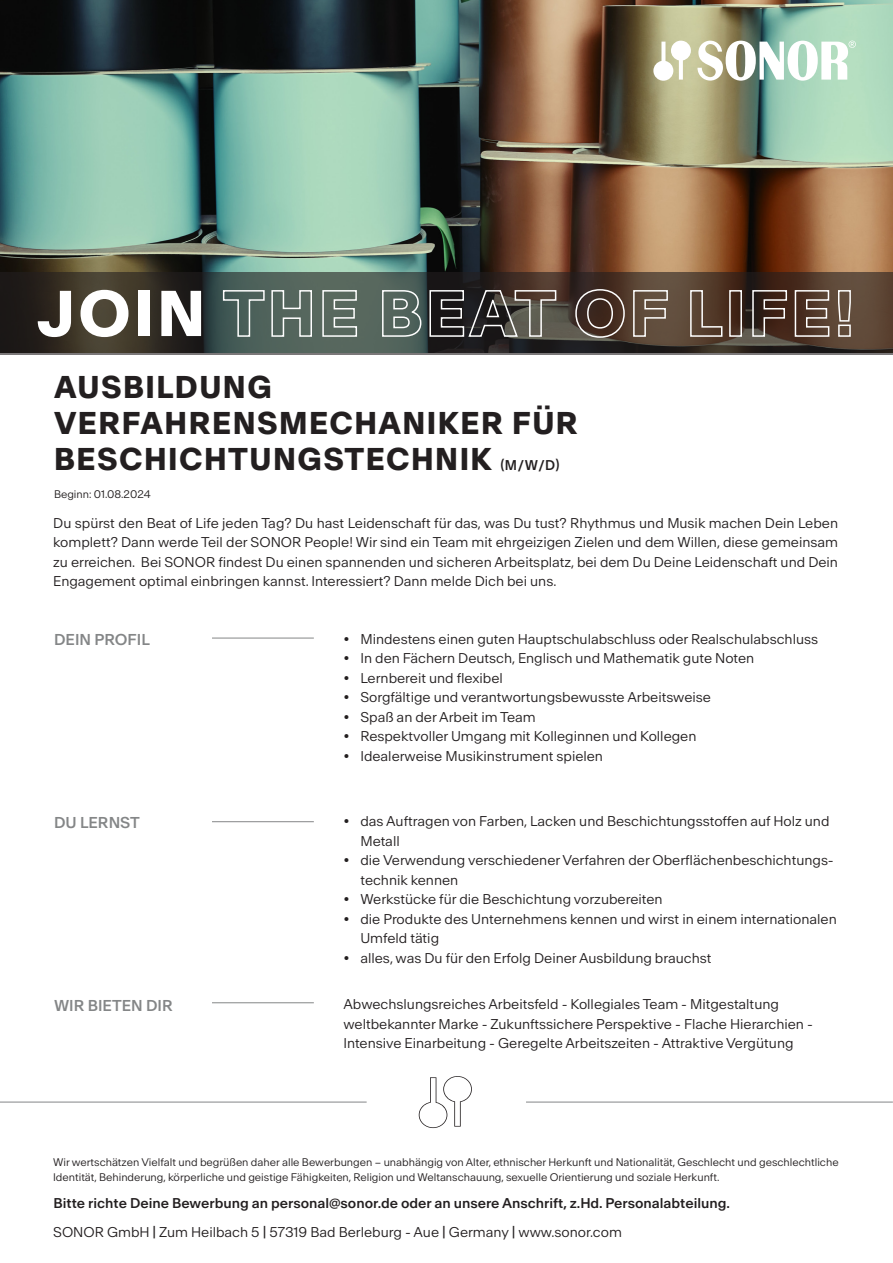
<style>
.page{position:relative;width:893px;height:1263px;background:#fff}
.page>*{position:absolute;margin:0;border:0;box-sizing:border-box;transform-origin:0 0}
.t1{font:700 61.5px "Sonor";letter-spacing:.05em;color:#fff}
.t2{font:700 30px/36px "Sonor";letter-spacing:.05em;color:#231f20}
.t3{font:500 15px "Sonor";color:#848687}
.t4{font:300 13.5px/19.5px "Sonor";color:#231f20}
.t5{font:500 13.5px "Sonor";color:#231f20}
.t6{font:300 10.5px/15px "Sonor";color:#231f20}
.s1{font-weight:400}
</style>
<div class="page">
<hr style="left:212px;top:1002px;width:102px;height:1px;background:#848687">
<hr style="left:212px;top:638px;width:102px;height:1px;background:#848687">
<hr style="left:212px;top:821px;width:102px;height:1px;background:#848687">
<img style="left:0;top:0;width:893px;height:272px">
<svg style="left:0;top:272px;width:893px;height:82px;background:#423e35"></svg>
<svg style="left:653px;top:41px;width:38px;height:40px"></svg>
<svg style="left:697px;top:41px;width:159px;height:40px"></svg>
<svg style="left:419px;top:1076px;width:53px;height:52px"></svg>
<hr style="left:0;top:1102px;width:367px;height:1px;background:#848687">
<hr style="left:526px;top:1102px;width:367px;height:1px;background:#848687">
<p class="t1" style="left:37px;top:273px;width:818px">JOIN THE BEAT OF LIFE!</p>
<p class="t2" style="left:54px;top:371px;width:525px">AUSBILDUNG<br>VERFAHRENSMECHANIKER FÜR<br>BESCHICHTUNGSTECHNIK</p>
<p class="t5" style="left:500px;top:456px;width:61px">(M/W/D)</p>
<p class="t6" style="left:54px;top:487px;width:98px">Beginn: 01.08.2024</p>
<p class="t4" style="left:53px;top:513px;width:786px;text-align:justify">Du spürst den Beat of Life jeden Tag? Du hast Leidenschaft für das, was Du tust? Rhythmus und Musik machen Dein Leben komplett? Dann werde Teil der SONOR People! Wir sind ein Team mit ehrgeizigen Zielen und dem Willen, diese gemeinsam zu erreichen. Bei SONOR findest Du einen spannenden und sicheren Arbeitsplatz, bei dem Du Deine Leidenschaft und Dein Engagement optimal einbringen kannst. Interessiert? Dann melde Dich bei uns.</p>
<p class="t3" style="left:54px;top:629px;width:97px">DEIN PROFIL</p>
<p class="t4" style="left:360px;top:629px;width:459px">Mindestens einen guten Hauptschulabschluss oder Realschulabschluss</p>
<p class="t4" style="left:360px;top:648px;width:395px">In den Fächern Deutsch, Englisch und Mathematik gute Noten</p>
<p class="t4" style="left:360px;top:668px;width:144px">Lernbereit und flexibel</p>
<p class="t4" style="left:360px;top:687px;width:352px">Sorgfältige und verantwortungsbewusste Arbeitsweise</p>
<p class="t4" style="left:360px;top:707px;width:177px">Spaß an der Arbeit im Team</p>
<p class="t4" style="left:360px;top:726px;width:337px">Respektvoller Umgang mit Kolleginnen und Kollegen</p>
<p class="t4" style="left:360px;top:746px;width:244px">Idealerweise Musikinstrument spielen</p>
<p class="t3" style="left:54px;top:812px;width:87px">DU LERNST</p>
<p class="t4" style="left:360px;top:812px;width:471px">das Auftragen von Farben, Lacken und Beschichtungsstoffen auf Holz und<br>Metall</p>
<p class="t4" style="left:360px;top:851px;width:475px">die Verwendung verschiedener Verfahren der Oberflächenbeschichtungs&shy;technik kennen</p>
<p class="t4" style="left:360px;top:890px;width:304px">Werkstücke für die Beschichtung vorzubereiten</p>
<p class="t4" style="left:360px;top:909px;width:478px">die Produkte des Unternehmens kennen und wirst in einem internationalen<br>Umfeld tätig</p>
<p class="t4" style="left:360px;top:948px;width:352px">alles, was Du für den Erfolg Deiner Ausbildung brauchst</p>
<p class="t3" style="left:54px;top:995px;width:120px">WIR BIETEN DIR</p>
<p class="t4" style="left:343px;top:995px;width:471px">Abwechslungsreiches Arbeitsfeld - Kollegiales Team - Mitgestaltung weltbekannter Marke - Zukunftssichere Perspektive - Flache Hierarchien -<br>Intensive Einarbeitung - Geregelte Arbeitszeiten - Attraktive Vergütung</p>
<p class="t6" style="left:53px;top:1154px;width:787px">Wir wertschätzen Vielfalt und begrüßen daher alle Bewerbungen – unabhängig von Alter, ethnischer Herkunft und Nationalität, Geschlecht und geschlechtliche<br>Identität, Behinderung, körperliche und geistige Fähigkeiten, Religion und Weltanschauung, sexuelle Orientierung und soziale Herkunft.</p>
<p class="t5" style="left:54px;top:1194px;width:678px">Bitte richte Deine Bewerbung an personal@sonor.de oder an unsere Anschrift, z.Hd. Personalabteilung.</p>
<p class="t4" style="left:53px;top:1222px;width:570px">SONOR GmbH <span class="s1">|</span> Zum Heilbach 5 <span class="s1">|</span> 57319 Bad Berleburg - Aue <span class="s1">|</span> Germany <span class="s1">|</span> www.sonor.com</p>
</div>
